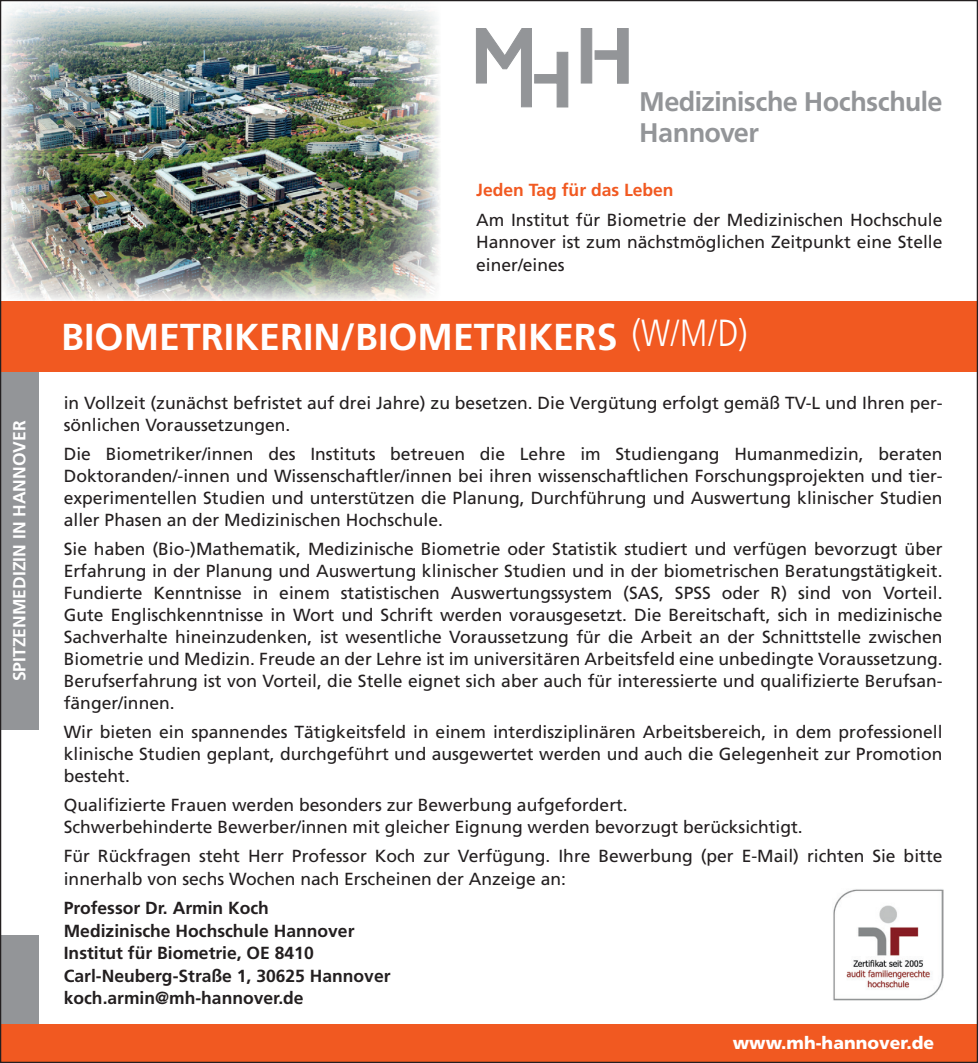
<style>
.page{position:relative;width:978px;height:1063px;background:#fff}
.page>*{position:absolute;margin:0;border:0;box-sizing:border-box;transform-origin:0 0}
.Position{font:700 37.5px "Frutiger";color:#fff}
.t1{font:300 condensed 37.5px "Frutiger LT";color:#fff}
.t2{font:500 28.25px "Frutus T";letter-spacing:-.02em;color:#939598}
.Copy{font:17.5px/22px "Frutiger";color:#231f20;text-align:justify}
.Adresse{font:700 17.5px "Frutiger";color:#231f20}
.t3{font:700 17.5px "Frutiger";color:#fff}
.t4{font:700 17.5px "Frutiger";color:#f15921}
.t5{font:900 17.5px "Frutiger";color:#fff}
</style>
<div class="page">
<div style="left:0;top:372px;width:38px;height:358px;background:#939598"></div>
<img style="left:2px;top:2px;width:438px;height:299px">
<div style="left:0;top:935px;width:38px;height:90px;background:#939598"></div>
<div style="left:0;top:301px;width:978px;height:71px;background:#f15921"></div>
<div style="left:0;top:1025px;width:978px;height:38px;background:#f15921"></div>
<img style="left:833px;top:889px;width:111px;height:111px">
<svg style="left:595px;top:28px;width:34px;height:56px"></svg>
<div style="left:581px;top:28px;width:11px;height:55px;background:#939598"></div>
<svg style="left:476px;top:28px;width:92px;height:79px"></svg>
<p class="t3" style="left:9px;top:681px;width:262px;rotate:-90deg">SPITZENMEDIZIN IN HANNOVER</p>
<p class="t2" style="left:639px;top:86px;width:305px">Medizinische Hochschule</p>
<p class="t2" style="left:639px;top:116px;width:121px">Hannover</p>
<p class="t4" style="left:476px;top:180px;width:199px">Jeden Tag für das Leben</p>
<p class="Copy" style="left:476px;top:209px;width:468px">Am Institut für Biometrie der Medizinischen Hochschule Hannover ist zum nächstmöglichen Zeitpunkt eine Stelle einer/eines</p>
<p class="Position" style="left:61px;top:315px;width:558px">BIOMETRIKERIN/BIOMETRIKERS</p>
<h1 class="t1" style="left:631px;top:312px;width:118px">(W/M/D)</h1>
<p class="Copy" style="left:64px;top:392px;width:880px">in Vollzeit (zunächst befristet auf drei Jahre) zu besetzen. Die Vergütung erfolgt gemäß TV-L und Ihren per&shy;sönlichen Voraussetzungen.</p>
<p class="Copy" style="left:64px;top:443px;width:880px">Die Biometriker/innen des Instituts betreuen die Lehre im Studiengang Humanmedizin, beraten Doktoranden/-innen und Wissenschaftler/innen bei ihren wissenschaftlichen Forschungsprojekten und tier&shy;experimentellen Studien und unterstützen die Planung, Durchführung und Auswertung klinischer Studien aller Phasen an der Medizinischen Hochschule.</p>
<p class="Copy" style="left:64px;top:538px;width:880px">Sie haben (Bio-)Mathematik, Medizinische Biometrie oder Statistik studiert und verfügen bevorzugt über Erfahrung in der Planung und Auswertung klinischer Studien und in der biometrischen Beratungstätigkeit.<br>Fundierte Kenntnisse in einem statistischen Auswertungssystem (SAS, SPSS oder R) sind von Vorteil.<br>Gute Englischkenntnisse in Wort und Schrift werden vorausgesetzt. Die Bereitschaft, sich in medizinische Sachverhalte hineinzudenken, ist wesentliche Voraussetzung für die Arbeit an der Schnittstelle zwischen Biometrie und Medizin. Freude an der Lehre ist im universitären Arbeitsfeld eine unbedingte Voraussetzung.<br>Berufserfahrung ist von Vorteil, die Stelle eignet sich aber auch für interessierte und qualifizierte Berufsan&shy;fänger/innen.</p>
<p class="Copy" style="left:64px;top:721px;width:880px">Wir bieten ein spannendes Tätigkeitsfeld in einem interdisziplinären Arbeitsbereich, in dem professionell klinische Studien geplant, durchgeführt und ausgewertet werden und auch die Gelegenheit zur Promotion besteht.</p>
<p class="Copy" style="left:64px;top:794px;width:566px">Qualifizierte Frauen werden besonders zur Bewerbung aufgefordert.</p>
<p class="Copy" style="left:64px;top:816px;width:741px">Schwerbehinderte Bewerber/innen mit gleicher Eignung werden bevorzugt berücksichtigt.</p>
<p class="Copy" style="left:64px;top:845px;width:880px">Für Rückfragen steht Herr Professor Koch zur Verfügung. Ihre Bewerbung (per E-Mail) richten Sie bitte innerhalb von sechs Wochen nach Erscheinen der Anzeige an:</p>
<p class="Adresse" style="left:64px;top:898px;width:207px">Professor Dr. Armin Koch</p>
<p class="Adresse" style="left:64px;top:921px;width:292px">Medizinische Hochschule Hannover</p>
<p class="Adresse" style="left:64px;top:943px;width:251px">Institut für Biometrie, OE 8410</p>
<p class="Adresse" style="left:64px;top:966px;width:328px">Carl-Neuberg-Straße 1, 30625 Hannover</p>
<p class="Adresse" style="left:64px;top:988px;width:241px">koch.armin@mh-hannover.de</p>
<p class="t5" style="left:733px;top:1032px;width:203px">www.mh-hannover.de</p>
</div>
